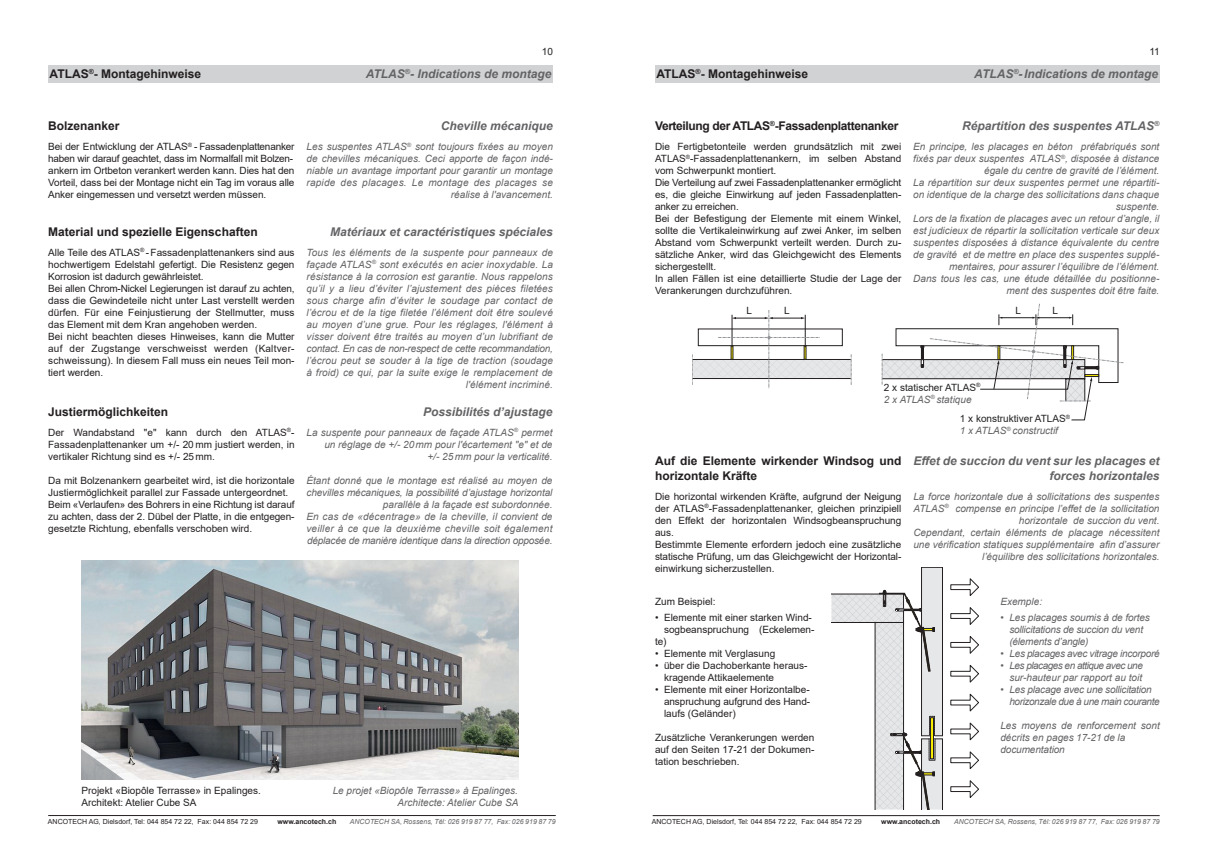
<style>
.page{position:relative;width:1208px;height:859px;background:#fff}
.page>*{position:absolute;margin:0;border:0;box-sizing:border-box;transform-origin:0 0}
.t1{font:italic 700 12px/14.4px "Arial";color:#636366;text-align:right}
.t2{font:700 12px/14.4px "Arial";color:#231f20}
.t3{font:700 12px "Arial";letter-spacing:-.03em;color:#231f20}
.t4{font:10px/12px "Arial";color:#231f20}
.t5{font:italic 10px/12px "Arial";color:#636366;text-align:right}
.t6{font:italic 10px/12px "Arial";letter-spacing:-.02em;color:#636366}
.t7{font:italic 10px/12px "Arial";letter-spacing:-.05em;color:#636366;text-align:right}
.t8{font:italic 10px "Arial";letter-spacing:-.025em;color:#636366}
.t9{font:7px "Arial";color:#231f20}
.t10{font:italic 7px "Arial";color:#636366}
.t11{font:700 7px "Arial";color:#231f20}
.s1{font-style:italic;color:#636366}
</style>
<div class="page">
<img style="left:81px;top:560px;width:437px;height:219px">
<svg style="left:881px;top:304px;width:242px;height:116px"></svg>
<div style="left:921px;top:567px;width:21px;height:169px;background:#e6e7e9"></div>
<div style="left:921px;top:567px;width:21px;height:169px;border:1px solid #231f20"></div>
<svg style="left:831px;top:590px;width:111px;height:220px"></svg>
<svg style="left:929px;top:739px;width:6px;height:21px"></svg>
<svg style="left:929px;top:716px;width:5px;height:20px"></svg>
<div style="left:930px;top:717px;width:3px;height:42px;background:#fff101;border:1px solid #231f20"></div>
<svg style="left:950px;top:578px;width:29px;height:220px"></svg>
<svg style="left:692px;top:310px;width:160px;height:79px"></svg>
<hr style="left:48px;top:815px;width:508px;height:1px;background:#231f20">
<hr style="left:652px;top:815px;width:507px;height:1px;background:#231f20">
<div style="left:48px;top:65px;width:505px;height:17px;background:#d1d2d4"></div>
<div style="left:655px;top:65px;width:504px;height:17px;background:#d1d2d4"></div>
<p class="t4" style="left:542px;top:45px;width:13px">10</p>
<p class="t4" style="left:1149px;top:45px;width:12px">11</p>
<p class="t2" style="left:50px;top:67px;width:153px">ATLAS<sup>®</sup>- Montagehinweise</p>
<p class="t1" style="left:366px;top:67px;width:187px">ATLAS<sup>®</sup>- Indications de montage</p>
<p class="t2" style="left:656px;top:67px;width:153px">ATLAS<sup>®</sup>- Montagehinweise</p>
<p class="t1" style="left:974px;top:67px;width:185px">ATLAS<sup>®</sup>-Indications de montage</p>
<p class="t2" style="left:48px;top:119px;width:73px">Bolzenanker</p>
<p class="t4" style="left:48px;top:141px;width:248px">Bei der Entwicklung der ATLAS<sup>®</sup> - Fassadenplattenanker haben wir darauf geachtet, dass im Normalfall mit Bolzen&shy;ankern im Ortbeton verankert werden kann. Dies hat den Vorteil, dass bei der Montage nicht ein Tag im voraus alle Anker eingemessen und versetzt werden müssen.</p>
<p class="t2" style="left:48px;top:224px;width:211px">Material und spezielle Eigenschaften</p>
<p class="t4" style="left:48px;top:246px;width:248px">Alle Teile des ATLAS<sup>®</sup> -Fassadenplattenankers sind aus hochwertigem Edelstahl gefertigt. Die Resistenz gegen Korrosion ist dadurch gewährleistet.<br>Bei allen Chrom-Nickel Legierungen ist darauf zu achten, dass die Gewindeteile nicht unter Last verstellt werden dürfen. Für eine Feinjustierung der Stellmutter, muss das Element mit dem Kran angehoben werden.<br>Bei nicht beachten dieses Hinweises, kann die Mutter auf der Zugstange verschweisst werden (Kaltver&shy;schweissung). In diesem Fall muss ein neues Teil mon&shy;tiert werden.</p>
<p class="t2" style="left:48px;top:404px;width:122px">Justiermöglichkeiten</p>
<p class="t4" style="left:48px;top:426px;width:248px;text-align:justify">Der Wandabstand "e" kann durch den ATLAS<sup>®</sup>- Fassadenplattenanker um +/- 20 mm justiert werden, in vertikaler Richtung sind es +/- 25 mm.</p>
<p class="t4" style="left:48px;top:474px;width:248px">Da mit Bolzenankern gearbeitet wird, ist die horizontale Justiermöglichkeit parallel zur Fassade untergeordnet.<br>Beim «Verlaufen» des Bohrers in eine Richtung ist darauf zu achten, dass der 2. Dübel der Platte, in die entgegen&shy;gesetzte Richtung, ebenfalls verschoben wird.</p>
<p class="t1" style="left:441px;top:119px;width:114px">Cheville mécanique</p>
<p class="t5" style="left:306px;top:141px;width:248px">Les suspentes ATLAS<sup>®</sup> sont toujours fixées au moyen de chevilles mécaniques. Ceci apporte de façon indé&shy;niable un avantage important pour garantir un montage rapide des placages. Le montage des placages se réalise à l'avancement.</p>
<p class="t1" style="left:330px;top:224px;width:224px">Matériaux et caractéristiques spéciales</p>
<p class="t5" style="left:306px;top:246px;width:248px">Tous les éléments de la suspente pour panneaux de façade ATLAS<sup>®</sup> sont exécutés en acier inoxydable. La résistance à la corrosion est garantie. Nous rappelons qu’il y a lieu d’éviter l’ajustement des pièces filetées sous charge afin d’éviter le soudage par contact de l’écrou et de la tige filetée l’élément doit être soulevé au moyen d’une grue. Pour les réglages, l'élément à visser doivent être traités au moyen d’un lubrifiant de contact. En cas de non-respect de cette recommandation, l’écrou peut se souder à la tige de traction (soudage à froid) ce qui, par la suite exige le remplacement de l'élément incriminé.</p>
<p class="t1" style="left:423px;top:404px;width:131px">Possibilités d’ajustage</p>
<p class="t5" style="left:306px;top:426px;width:248px">La suspente pour panneaux de façade ATLAS<sup>®</sup> permet un réglage de +/- 20 mm pour l'écartement "e" et de<br>+/- 25mm pour la verticalité.</p>
<p class="t5" style="left:306px;top:474px;width:247px">Étant donné que le montage est réalisé au moyen de chevilles mécaniques, la possibilité d’ajustage horizontal parallèle à la façade est subordonnée.<br>En cas de «décentrage» de la cheville, il convient de veiller à ce que la deuxième cheville soit également déplacée de manière identique dans la direction opposée.</p>
<p class="t4" style="left:82px;top:784px;width:181px">Projekt «Biopôle Terrasse» in Epalinges.<br>Architekt: Atelier Cube SA</p>
<p class="t5" style="left:333px;top:785px;width:187px">Le projet «Biopôle Terrasse» à Epalinges.<br>Architecte: Atelier Cube SA</p>
<p class="t3" style="left:655px;top:118px;width:245px">Verteilung der ATLAS<sup>®</sup>-Fassadenplattenanker</p>
<p class="t4" style="left:655px;top:141px;width:248px">Die Fertigbetonteile werden grundsätzlich mit zwei ATLAS<sup>®</sup>-Fassadenplattenankern, im selben Abstand vom Schwerpunkt montiert.<br>Die Verteilung auf zwei Fassadenplattenanker ermöglicht es, die gleiche Einwirkung auf jeden Fassadenplatten&shy;anker zu erreichen.<br>Bei der Befestigung der Elemente mit einem Winkel, sollte die Vertikaleinwirkung auf zwei Anker, im selben Abstand vom Schwerpunkt verteilt werden. Durch zu&shy;sätzliche Anker, wird das Gleichgewicht des Elements sichergestellt.<br>In allen Fällen ist eine detaillierte Studie der Lage der Verankerungen durchzuführen.</p>
<p class="t1" style="left:962px;top:119px;width:199px">Répartition des suspentes ATLAS<sup>®</sup></p>
<p class="t5" style="left:913px;top:141px;width:248px">En principe, les placages en béton préfabriqués sont fixés par deux suspentes ATLAS<sup>®</sup>, disposée à distance égale du centre de gravité de l’élément.<br>La répartition sur deux suspentes permet une répartiti&shy;on identique de la charge des sollicitations dans chaque suspente.<br>Lors de la fixation de placages avec un retour d’angle, il est judicieux de répartir la sollicitation verticale sur deux suspentes disposées à distance équivalente du centre de gravité et de mettre en place des suspentes supplé&shy;mentaires, pour assurer l’équilibre de l’élément.<br>Dans tous les cas, une étude détaillée du positionne&shy;ment des suspentes doit être faite.</p>
<p class="t4" style="left:746px;top:304px;width:7px">L</p>
<p class="t4" style="left:784px;top:304px;width:7px">L</p>
<p class="t4" style="left:1015px;top:304px;width:7px">L</p>
<p class="t4" style="left:1052px;top:304px;width:7px">L</p>
<p class="t4" style="left:884px;top:381px;width:98px">2 x statischer ATLAS<sup>®<br></sup><span class="s1">2 x ATLAS</span><sup>®</sup> <span class="s1">statique</span></p>
<p class="t4" style="left:960px;top:412px;width:112px">1 x konstruktiver ATLAS<sup>®<br></sup><span class="s1">1 x ATLAS</span><sup>®</sup> <span class="s1">constructif</span></p>
<p class="t2" style="left:655px;top:454px;width:248px">Auf die Elemente wirkender Windsog und horizontale Kräfte</p>
<p class="t4" style="left:655px;top:490px;width:248px">Die horizontal wirkenden Kräfte, aufgrund der Neigung der ATLAS<sup>®</sup>-Fassadenplattenanker, gleichen prinzipiell den Effekt der horizontalen Windsogbeanspruchung aus.<br>Bestimmte Elemente erfordern jedoch eine zusätzliche statische Prüfung, um das Gleichgewicht der Horizontal&shy;einwirkung sicherzustellen.</p>
<p class="t4" style="left:655px;top:595px;width:62px">Zum Beispiel:</p>
<p class="t4" style="left:655px;top:611px;width:158px">• Elemente mit einer starken Wind-</p>
<p class="t4" style="left:664px;top:623px;width:152px">sogbeanspruchung (Eckelemen-</p>
<p class="t4" style="left:655px;top:635px;width:13px">te)</p>
<p class="t4" style="left:655px;top:647px;width:122px">• Elemente mit Verglasung</p>
<p class="t4" style="left:664px;top:659px;width:145px;text-indent:-9px">• über die Dachoberkante heraus&shy;kragende Attikaelemente</p>
<p class="t4" style="left:664px;top:683px;width:148px;text-align:justify;text-indent:-9px">• Elemente mit einer Horizontalbe&shy;anspruchung aufgrund des Hand&shy;laufs (Geländer)</p>
<p class="t4" style="left:655px;top:731px;width:161px;text-align:justify">Zusätzliche Verankerungen werden auf den Seiten 17-21 der Dokumen&shy;tation beschrieben.</p>
<p class="t1" style="left:913px;top:454px;width:247px">Effet de succion du vent sur les placages et forces horizontales</p>
<p class="t5" style="left:913px;top:490px;width:248px">La force horizontale due à sollicitations des suspentes ATLAS<sup>®</sup> compense en principe l’effet de la sollicitation horizontale de succion du vent.<br>Cependant, certain éléments de placage nécessitent une vérification statiques supplémentaire afin d’assurer l’équilibre des sollicitations horizontales.</p>
<p class="t5" style="left:1000px;top:595px;width:43px">Exemple:</p>
<p class="t6" style="left:1009px;top:611px;width:142px;text-indent:-9px">• Les placages soumis à de fortes sollicitations de succion du vent (élements d’angle)</p>
<p class="t8" style="left:1000px;top:647px;width:161px">• Les placages avec vitrage incorporé</p>
<p class="t7" style="left:1000px;top:659px;width:144px">• Les placages en attique avec une sur-hauteur par rapport au toit</p>
<p class="t6" style="left:1009px;top:683px;width:152px;text-indent:-9px">• Les placage avec une sollicitation horizonzale due à une main courante</p>
<p class="t5" style="left:1000px;top:719px;width:161px;text-align:left">Les moyens de renforcement sont décrits en pages 17-21 de la documentation</p>
<p class="t9" style="left:48px;top:816px;width:211px">ANCOTECH AG, Dielsdorf, Tel: 044 854 72 22, Fax: 044 854 72 29</p>
<p class="t11" style="left:277px;top:816px;width:60px">www.ancotech.ch</p>
<p class="t10" style="left:350px;top:817px;width:207px">ANCOTECH SA, Rossens, Tél: 026 919 87 77, Fax: 026 919 87 79</p>
<p class="t9" style="left:652px;top:816px;width:211px">ANCOTECH AG, Dielsdorf, Tel: 044 854 72 22, Fax: 044 854 72 29</p>
<p class="t11" style="left:881px;top:816px;width:60px">www.ancotech.ch</p>
<p class="t10" style="left:954px;top:817px;width:207px">ANCOTECH SA, Rossens, Tél: 026 919 87 77, Fax: 026 919 87 79</p>
</div>
